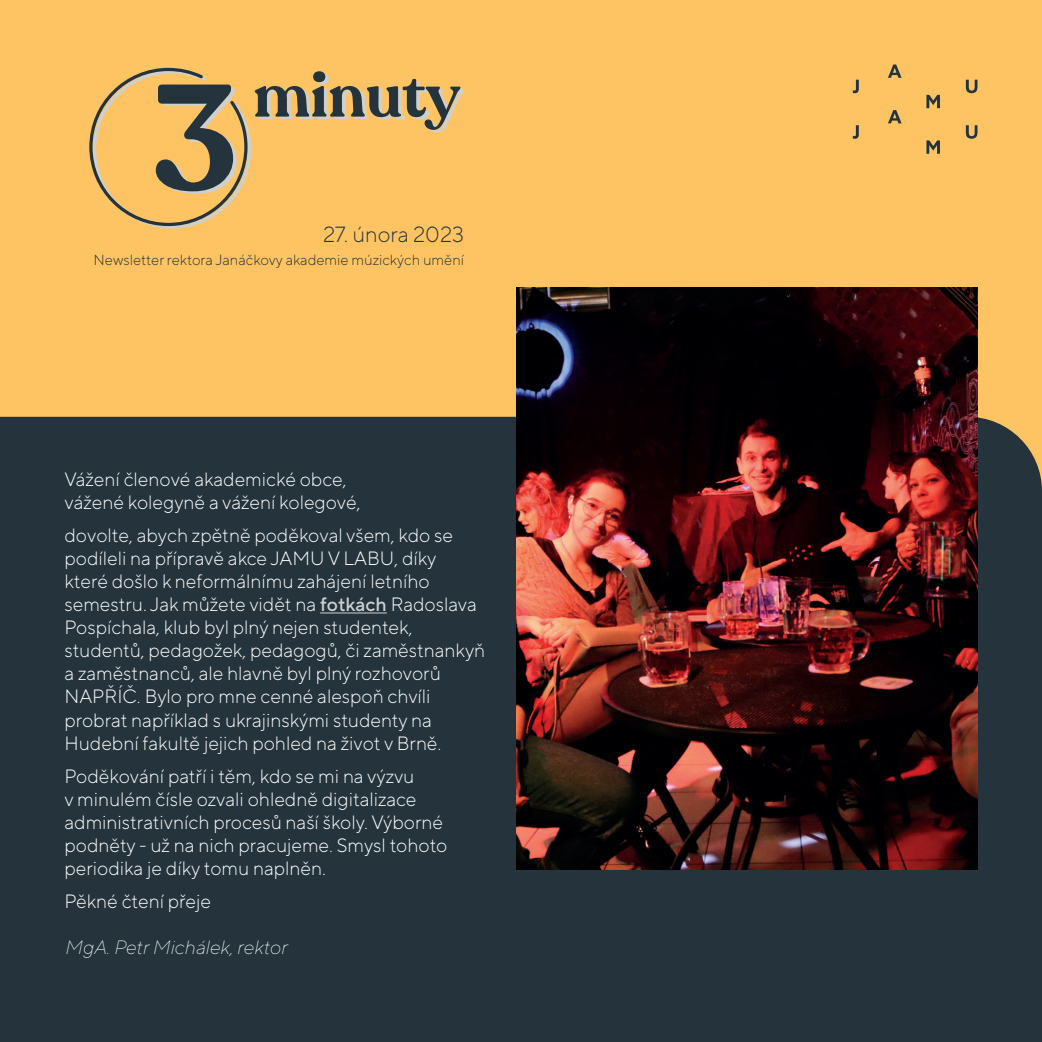
<style>
.page{position:relative;width:1042px;height:1042px;background:#fec463}
.page>*{position:absolute;margin:0;border:0;box-sizing:border-box;transform-origin:0 0}
.t1{font:300 21.88px "TT Norms Pro";color:#25343c}
.t2{font:300 19.25px/23.1px "TT Norms Pro";color:#fff}
.t3{font:italic 200 19.25px "TT Norms Pro";color:#fff}
.t4{font:300 14.7px "TT Norms Pro";color:#25343c}
.s1{font-weight:500;color:#ced0d0}
</style>
<div class="page">
<div style="left:0;top:417px;width:1042px;height:625px;background:#25343c"></div>
<svg style="left:89px;top:68px;width:375px;height:160px"></svg>
<img style="left:516px;top:288px;width:461px;height:582px">
<svg style="left:853px;top:80px;width:6px;height:13px"></svg>
<svg style="left:888px;top:110px;width:13px;height:13px"></svg>
<svg style="left:888px;top:64px;width:13px;height:14px"></svg>
<svg style="left:926px;top:95px;width:14px;height:13px"></svg>
<svg style="left:966px;top:80px;width:11px;height:13px"></svg>
<svg style="left:966px;top:125px;width:11px;height:14px"></svg>
<svg style="left:926px;top:140px;width:14px;height:14px"></svg>
<svg style="left:853px;top:125px;width:6px;height:14px"></svg>
<hr style="left:320px;top:612px;width:67px;height:1px;background:#ced0d0">
<p class="t1" style="left:323px;top:221px;width:142px">27. února 2023</p>
<p class="t4" style="left:93px;top:251px;width:372px">Newsletter rektora Janáčkovy akademie múzických umění</p>
<p class="t2" style="left:64px;top:467px;width:298px">Vážení členové akademické obce, vážené kolegyně a vážení kolegové,</p>
<p class="t2" style="left:64px;top:523px;width:422px">dovolte, abych zpětně poděkoval všem, kdo se podíleli na přípravě akce JAMU V LABU, díky<br>které došlo k neformálnímu zahájení letního semestru. Jak můžete vidět na <span class="s1">fotkách</span> Radoslava Pospíchala, klub byl plný nejen studentek, studentů, pedagožek, pedagogů, či zaměstnankyň a zaměstnanců, ale hlavně byl plný rozhovorů NAPŘÍČ. Bylo pro mne cenné alespoň chvíli probrat například s ukrajinskými studenty na Hudební fakultě jejich pohled na život v Brně.</p>
<p class="t2" style="left:64px;top:764px;width:384px">Poděkování patří i těm, kdo se mi na výzvu<br>v minulém čísle ozvali ohledně digitalizace administrativních procesů naší školy. Výborné podněty - už na nich pracujeme. Smysl tohoto periodika je díky tomu naplněn.</p>
<p class="t2" style="left:64px;top:889px;width:148px">Pěkné čtení přeje</p>
<p class="t3" style="left:64px;top:935px;width:224px">MgA. Petr Michálek, rektor</p>
</div>
